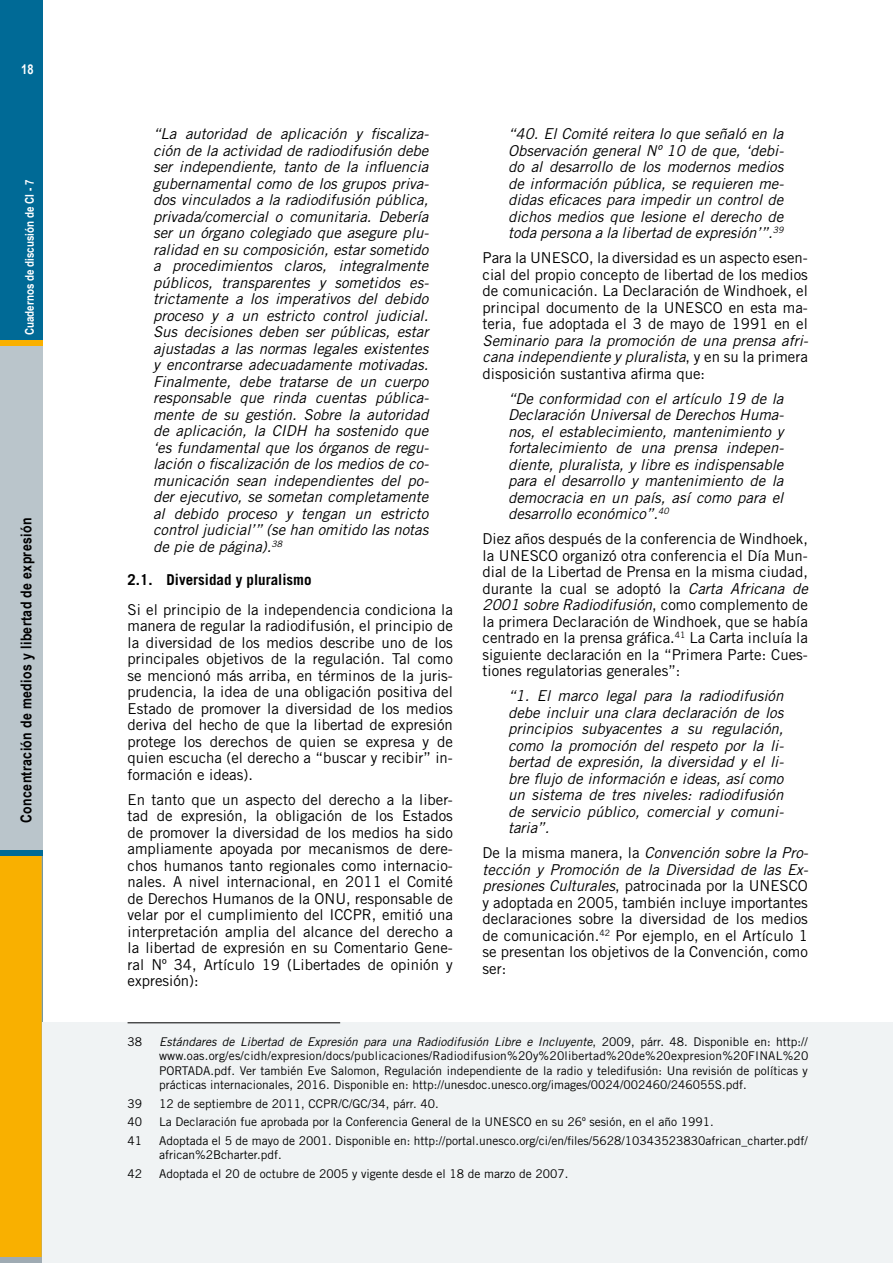
<style>
.page{position:relative;width:893px;height:1263px;background:#fff}
.page>*{position:absolute;margin:0;border:0;box-sizing:border-box;transform-origin:0 0}
.t1{font:italic 15px/16.5px "Trade Gothic";color:#000;text-align:justify}
.t2{font:15px/16.5px "Trade Gothic";color:#000;text-align:justify}
.t3{font:700 15px "Arial Narrow";letter-spacing:.025em;color:#000}
.t4{font:700 15px "Trade Gothic";color:#000}
.t5{font:700 13.5px "Arial Narrow";color:#fff}
.t6{font:12px/14.4px "Trade Gothic";color:#000;text-align:justify}
.t7{font:700 12px "Arial Narrow";color:#fff}
.s1{font-style:normal}
.s2{font-style:italic}
</style>
<div class="page">
<div style="left:0;top:0;width:43px;height:1263px;background:#006a96"></div>
<div style="left:0;top:340px;width:43px;height:510px;background:#bac5cb"></div>
<div style="left:0;top:856px;width:43px;height:401px;background:#f9b000"></div>
<div style="left:0;top:340px;width:43px;height:6px;background:#f9b000"></div>
<div style="left:0;top:1257px;width:43px;height:6px;background:#9fabb3"></div>
<div style="left:43px;top:1023px;width:850px;height:240px;background:#f0f3f4"></div>
<hr style="left:128px;top:1022px;width:212px;height:1px;background:#000">
<p class="t5" style="left:21px;top:59px;width:14px">18</p>
<p class="t7" style="left:21px;top:335px;width:157px;rotate:-90deg">Cuadernos de discusión de CI - 7</p>
<p class="t3" style="left:15px;top:823px;width:307px;rotate:-90deg">Concentración de medios y libertad de expresión</p>
<p class="t1" style="left:153px;top:125px;width:277px">“La autoridad de aplicación y fiscaliza&shy;ción de la actividad de radiodifusión debe ser independiente, tanto de la influencia gubernamental como de los grupos priva&shy;dos vinculados a la radiodifusión pública, privada/comercial o comunitaria. Debería ser un órgano colegiado que asegure plu&shy;ralidad en su composición, estar sometido a procedimientos claros, integralmente públicos, transparentes y sometidos es&shy;trictamente a los imperativos del debido proceso y a un estricto control judicial.<br>Sus decisiones deben ser públicas, estar ajustadas a las normas legales existentes y encontrarse adecuadamente motivadas.<br>Finalmente, debe tratarse de un cuerpo responsable que rinda cuentas pública&shy;mente de su gestión. Sobre la autoridad de aplicación, la CIDH ha sostenido que ‘es fundamental que los órganos de regu&shy;lación o fiscalización de los medios de co&shy;municación sean independientes del po&shy;der ejecutivo, se sometan completamente al debido proceso y tengan un estricto control judicial’” (se han omitido las notas de pie de página).<sup>38</sup></p>
<p class="t4" style="left:128px;top:571px;width:185px">2.1. Diversidad y pluralismo</p>
<p class="t2" style="left:128px;top:601px;width:327px">Si el principio de la independencia condiciona la manera de regular la radiodifusión, el principio de la diversidad de los medios describe uno de los principales objetivos de la regulación. Tal como se mencionó más arriba, en términos de la juris&shy;prudencia, la idea de una obligación positiva del Estado de promover la diversidad de los medios deriva del hecho de que la libertad de expresión protege los derechos de quien se expresa y de quien escucha (el derecho a “buscar y recibir” in&shy;formación e ideas).</p>
<p class="t2" style="left:128px;top:791px;width:327px">En tanto que un aspecto del derecho a la liber&shy;tad de expresión, la obligación de los Estados de promover la diversidad de los medios ha sido ampliamente apoyada por mecanismos de dere&shy;chos humanos tanto regionales como internacio&shy;nales. A nivel internacional, en 2011 el Comité de Derechos Humanos de la ONU, responsable de velar por el cumplimiento del ICCPR, emitió una interpretación amplia del alcance del derecho a la libertad de expresión en su Comentario Gene&shy;ral Nº 34, Artículo 19 (Libertades de opinión y expresión):</p>
<p class="t1" style="left:508px;top:125px;width:277px">“40. El Comité reitera lo que señaló en la Observación general Nº 10 de que, ‘debi&shy;do al desarrollo de los modernos medios de información pública, se requieren me&shy;didas eficaces para impedir un control de dichos medios que lesione el derecho de toda persona a la libertad de expresión’”.<sup>39</sup></p>
<p class="t2" style="left:483px;top:249px;width:327px">Para la UNESCO, la diversidad es un aspecto esen&shy;cial del propio concepto de libertad de los medios de comunicación. La Declaración de Windhoek, el principal documento de la UNESCO en esta ma&shy;teria, fue adoptada el 3 de mayo de 1991 en el</p>
<p class="t1" style="left:483px;top:332px;width:327px">Seminario para la promoción de una prensa afri&shy;cana independiente y pluralista<span class="s1">, y en su la primera disposición sustantiva afirma que:</span></p>
<p class="t1" style="left:508px;top:390px;width:277px">“De conformidad con el artículo 19 de la Declaración Universal de Derechos Huma&shy;nos, el establecimiento, mantenimiento y fortalecimiento de una prensa indepen&shy;diente, pluralista, y libre es indispensable para el desarrollo y mantenimiento de la democracia en un país, así como para el desarrollo económico”.<sup>40</sup></p>
<p class="t2" style="left:483px;top:530px;width:327px">Diez años después de la conferencia de Windhoek, la UNESCO organizó otra conferencia el Día Mun&shy;dial de la Libertad de Prensa en la misma ciudad, durante la cual se adoptó la <span class="s2">Carta Africana de 2001 sobre Radiodifusión</span>, como complemento de la primera Declaración de Windhoek, que se había centrado en la prensa gráfica.<sup>41</sup> La Carta incluía la siguiente declaración en la “Primera Parte: Cues&shy;tiones regulatorias generales”:</p>
<p class="t1" style="left:508px;top:687px;width:277px">“1. El marco legal para la radiodifusión debe incluir una clara declaración de los principios subyacentes a su regulación, como la promoción del respeto por la li&shy;bertad de expresión, la diversidad y el li&shy;bre flujo de información e ideas, así como un sistema de tres niveles: radiodifusión de servicio público, comercial y comuni&shy;taria”.</p>
<p class="t2" style="left:483px;top:844px;width:327px">De la misma manera, la <span class="s2">Convención sobre la Pro&shy;tección y Promoción de la Diversidad de las Ex&shy;presiones Culturales</span>, patrocinada por la UNESCO y adoptada en 2005, también incluye importantes declaraciones sobre la diversidad de los medios de comunicación.<sup>42</sup> Por ejemplo, en el Artículo 1 se presentan los objetivos de la Convención, como ser:</p>
<p class="t6" style="left:128px;top:1034px;width:16px">38</p>
<p class="t6" style="left:159px;top:1034px;width:651px"><span class="s2">Estándares de Libertad de Expresión para una Radiodifusión Libre e Incluyente</span>, 2009, párr. 48. Disponible en: http:// www.oas.org/es/cidh/expresion/docs/publicaciones/Radiodifusion%20y%20libertad%20de%20expresion%20FINAL%20<br>PORTADA.pdf. Ver también Eve Salomon, Regulación independiente de la radio y teledifusión: Una revisión de políticas y prácticas internacionales, 2016. Disponible en: http://unesdoc.unesco.org/images/0024/002460/246055S.pdf.</p>
<p class="t6" style="left:128px;top:1096px;width:16px">39</p>
<p class="t6" style="left:159px;top:1096px;width:281px">12 de septiembre de 2011, CCPR/C/GC/34, párr. 40.</p>
<p class="t6" style="left:128px;top:1114px;width:16px">40</p>
<p class="t6" style="left:159px;top:1114px;width:556px">La Declaración fue aprobada por la Conferencia General de la UNESCO en su 26º sesión, en el año 1991.</p>
<p class="t6" style="left:128px;top:1133px;width:16px">41</p>
<p class="t6" style="left:159px;top:1133px;width:650px">Adoptada el 5 de mayo de 2001. Disponible en: http://portal.unesco.org/ci/en/files/5628/10343523830african_charter.pdf/ african%2Bcharter.pdf.</p>
<p class="t6" style="left:128px;top:1166px;width:16px">42</p>
<p class="t6" style="left:159px;top:1166px;width:411px">Adoptada el 20 de octubre de 2005 y vigente desde el 18 de marzo de 2007.</p>
</div>
